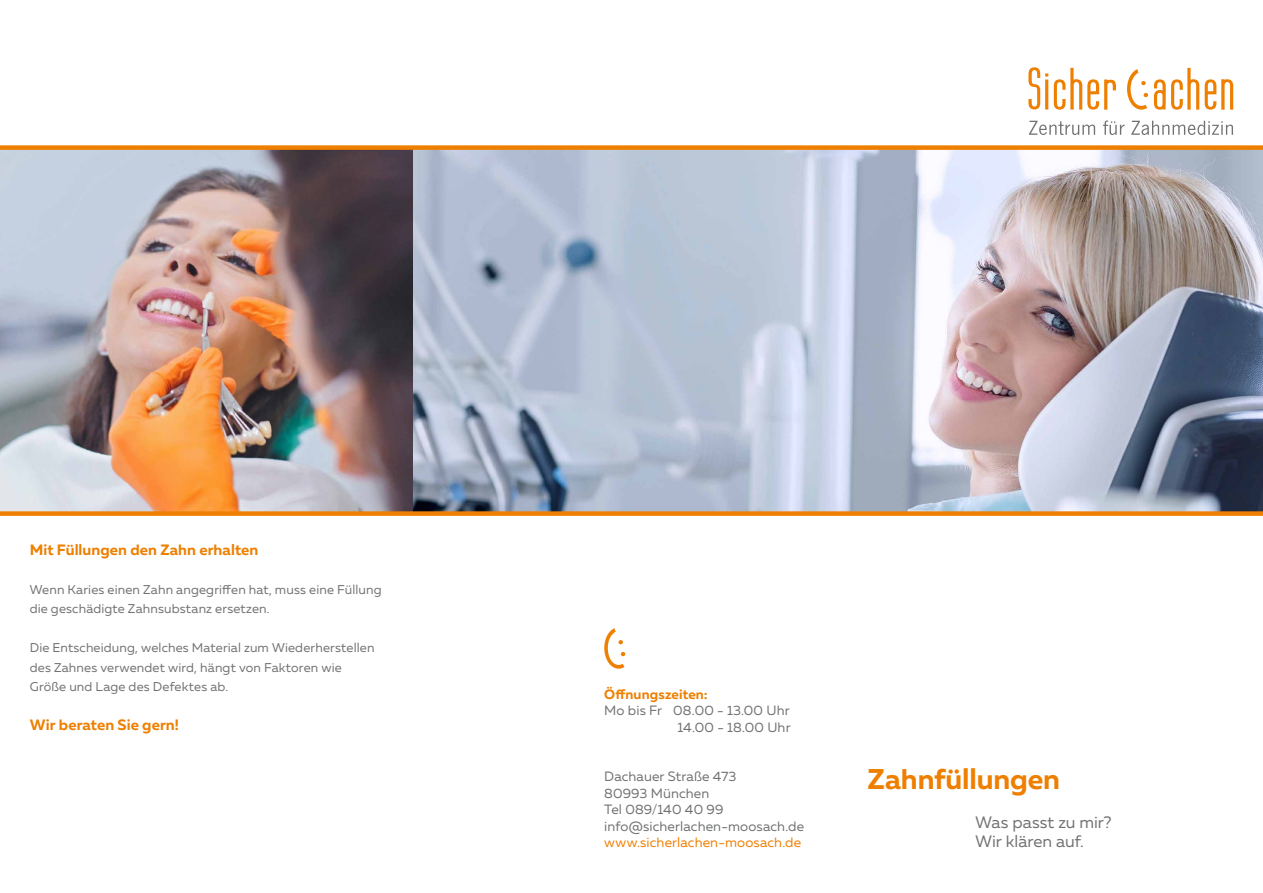
<style>
.page{position:relative;width:1263px;height:893px;background:#fff}
.page>*{position:absolute;margin:0;border:0;box-sizing:border-box;transform-origin:0 0}
.t1{font:700 28.5px "Muller";letter-spacing:-.005em;color:#ee7f00}
.t2{font:16.5px/19.5px "Muller";color:#707172}
.t3{font:700 15px "Muller";letter-spacing:.005em;color:#ee7f00}
.t4{font:13.5px/16.5px "Muller";letter-spacing:.01em;color:#707172;text-align:right}
.t5{font:13.5px "Muller";letter-spacing:.01em;color:#ee7f00}
.t6{font:700 13.5px "Muller";letter-spacing:.01em;color:#ee7f00}
.t7{font:12.75px/19.5px "Muller";letter-spacing:.01em;color:#707172}
</style>
<div class="page">
<img style="left:0;top:150px;width:1263px;height:361px">
<div style="left:0;top:145px;width:1263px;height:5px;background:#ee7f00"></div>
<svg style="left:1127px;top:69px;width:21px;height:41px"></svg>
<svg style="left:1028px;top:67px;width:20px;height:42px"></svg>
<hr style="left:1045px;top:80px;width:3px;height:29px;background:#ee7f00">
<svg style="left:1054px;top:68px;width:62px;height:42px"></svg>
<svg style="left:1154px;top:68px;width:45px;height:42px"></svg>
<svg style="left:1205px;top:79px;width:28px;height:31px"></svg>
<svg style="left:1029px;top:121px;width:66px;height:14px"></svg>
<svg style="left:1103px;top:120px;width:21px;height:15px"></svg>
<svg style="left:1131px;top:121px;width:102px;height:14px"></svg>
<svg style="left:604px;top:628px;width:21px;height:41px"></svg>
<div style="left:0;top:511px;width:1263px;height:5px;background:#ee7f00"></div>
<p class="t3" style="left:30px;top:540px;width:230px">Mit Füllungen den Zahn erhalten</p>
<p class="t7" style="left:30px;top:579px;width:353px">Wenn Karies einen Zahn angegriffen hat, muss eine Füllung die geschädigte Zahnsubstanz ersetzen.</p>
<p class="t7" style="left:30px;top:638px;width:346px">Die Entscheidung, welches Material zum Wiederherstellen des Zahnes verwendet wird, hängt von Faktoren wie<br>Größe und Lage des Defektes ab.</p>
<p class="t3" style="left:30px;top:716px;width:151px">Wir beraten Sie gern!</p>
<p class="t6" style="left:604px;top:685px;width:105px">Öffnungszeiten:</p>
<p class="t4" style="left:604px;top:702px;width:188px">Mo bis Fr 08.00 - 13.00 Uhr<br>14.00 - 18.00 Uhr</p>
<p class="t4" style="left:604px;top:768px;width:201px;text-align:left">Dachauer Straße 473<br>80993 München<br>Tel 089/140 40 99 info@sicherlachen-moosach.de</p>
<p class="t5" style="left:604px;top:834px;width:198px">www.sicherlachen-moosach.de</p>
<h1 class="t1" style="left:867px;top:761px;width:194px">Zahnfüllungen</h1>
<p class="t2" style="left:975px;top:812px;width:137px">Was passt zu mir?<br>Wir klären auf.</p>
</div>
